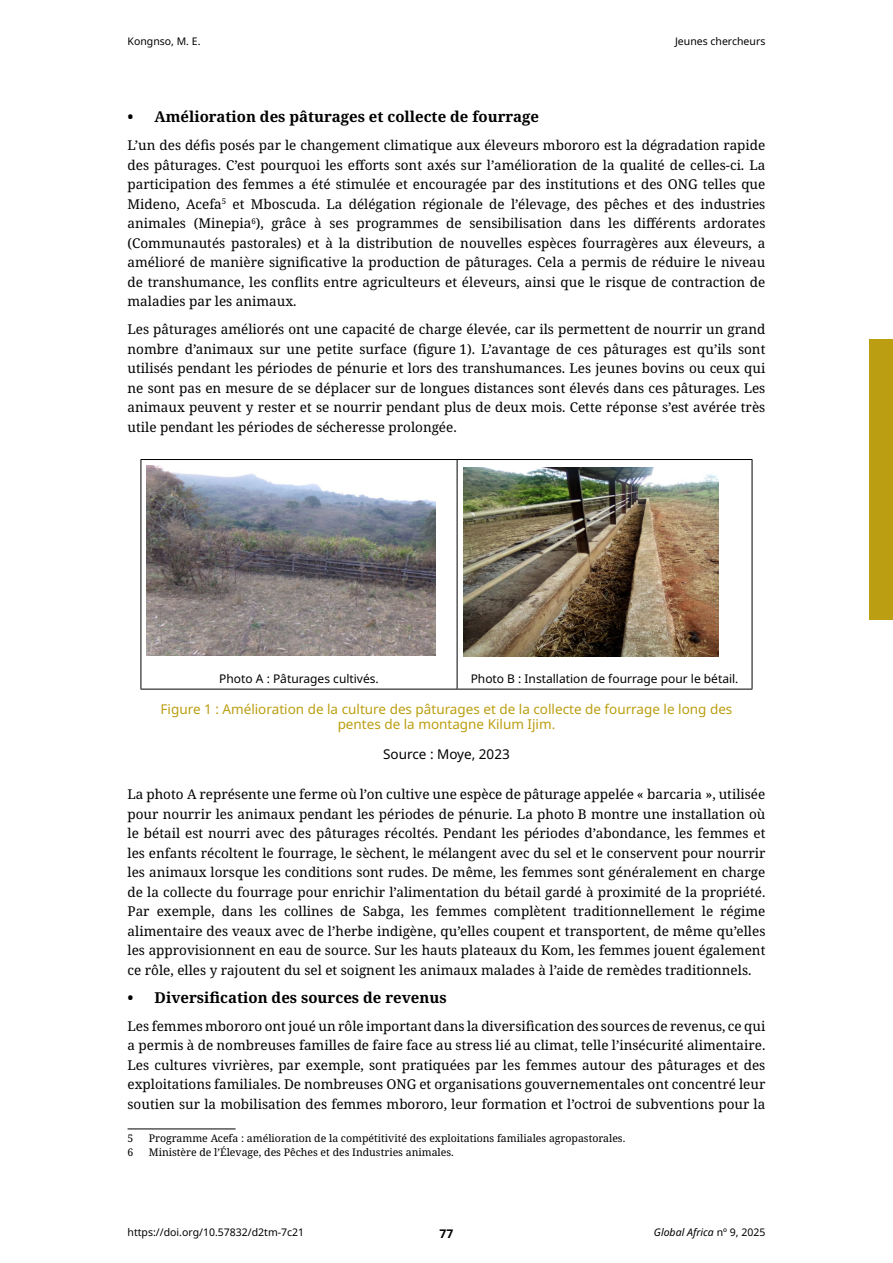
<style>
.page{position:relative;width:893px;height:1263px;background:#fff}
.page>*{position:absolute;margin:0;border:0;box-sizing:border-box;transform-origin:0 0}
.t1{font:700 15px "Noto Serif";color:#000}
.t2{font:13.5px/19.5px "Noto Serif";color:#000;text-align:justify}
.t3{font:13.5px/15px "Noto Sans";color:#bb9e11;text-align:center}
.t4{font:13.5px "Noto Sans";color:#000}
.t5{font:12px "Noto Sans";color:#000}
.t6{font:700 12px "Noto Sans";color:#000}
.t7{font:10.5px "Noto Serif";color:#000}
.t8{font:10.5px "Noto Sans";color:#000}
.t9{font:italic 10.5px "Noto Sans";color:#000}
.s1{font-style:normal}
</style>
<div class="page">
<div style="left:869px;top:339px;width:24px;height:281px;background:#bb9e11"></div>
<hr style="left:141px;top:459px;width:316px;height:1px;background:#000">
<hr style="left:141px;top:460px;width:1px;height:229px;background:#000">
<hr style="left:457px;top:459px;width:295px;height:1px;background:#000">
<hr style="left:457px;top:460px;width:1px;height:229px;background:#000">
<hr style="left:752px;top:460px;width:1px;height:229px;background:#000">
<hr style="left:141px;top:689px;width:316px;height:1px;background:#000">
<hr style="left:457px;top:689px;width:295px;height:1px;background:#000">
<img style="left:147px;top:465px;width:289px;height:191px">
<img style="left:463px;top:468px;width:255px;height:188px">
<hr style="left:128px;top:1128px;width:108px;height:1px;background:#000">
<p class="t8" style="left:128px;top:34px;width:74px">Kongnso, M. E.</p>
<p class="t8" style="left:675px;top:34px;width:92px">Jeunes chercheurs</p>
<p class="t1" style="left:128px;top:106px;width:413px">• Amélioration des pâturages et collecte de fourrage</p>
<p class="t2" style="left:128px;top:136px;width:639px">L’un des défis posés par le changement climatique aux éleveurs mbororo est la dégradation rapide des pâturages. C’est pourquoi les efforts sont axés sur l’amélioration de la qualité de celles-ci. La participation des femmes a été stimulée et encouragée par des institutions et des ONG telles que Mideno, Acefa<sup>5</sup> et Mboscuda. La délégation régionale de l’élevage, des pêches et des industries animales (Minepia<sup>6</sup>), grâce à ses programmes de sensibilisation dans les différents ardorates (Communautés pastorales) et à la distribution de nouvelles espèces fourragères aux éleveurs, a amélioré de manière significative la production de pâturages. Cela a permis de réduire le niveau de transhumance, les conflits entre agriculteurs et éleveurs, ainsi que le risque de contraction de maladies par les animaux.</p>
<p class="t2" style="left:128px;top:320px;width:639px">Les pâturages améliorés ont une capacité de charge élevée, car ils permettent de nourrir un grand nombre d’animaux sur une petite surface (figure 1). L’avantage de ces pâturages est qu’ils sont utilisés pendant les périodes de pénurie et lors des transhumances. Les jeunes bovins ou ceux qui ne sont pas en mesure de se déplacer sur de longues distances sont élevés dans ces pâturages. Les animaux peuvent y rester et se nourrir pendant plus de deux mois. Cette réponse s’est avérée très utile pendant les périodes de sécheresse prolongée.</p>
<p class="t5" style="left:219px;top:670px;width:161px">Photo A : Pâturages cultivés.</p>
<p class="t5" style="left:471px;top:670px;width:269px">Photo B : Installation de fourrage pour le bétail.</p>
<p class="t3" style="left:161px;top:701px;width:573px">Figure 1 : Amélioration de la culture des pâturages et de la collecte de fourrage le long des pentes de la montagne Kilum Ijim.</p>
<p class="t4" style="left:383px;top:744px;width:128px">Source : Moye, 2023</p>
<p class="t2" style="left:128px;top:785px;width:639px">La photo A représente une ferme où l’on cultive une espèce de pâturage appelée « barcaria », utilisée pour nourrir les animaux pendant les périodes de pénurie. La photo B montre une installation où le bétail est nourri avec des pâturages récoltés. Pendant les périodes d’abondance, les femmes et les enfants récoltent le fourrage, le sèchent, le mélangent avec du sel et le conservent pour nourrir les animaux lorsque les conditions sont rudes. De même, les femmes sont généralement en charge de la collecte du fourrage pour enrichir l’alimentation du bétail gardé à proximité de la propriété.<br>Par exemple, dans les collines de Sabga, les femmes complètent traditionnellement le régime alimentaire des veaux avec de l’herbe indigène, qu’elles coupent et transportent, de même qu’elles les approvisionnent en eau de source. Sur les hauts plateaux du Kom, les femmes jouent également ce rôle, elles y rajoutent du sel et soignent les animaux malades à l’aide de remèdes traditionnels.</p>
<p class="t1" style="left:128px;top:987px;width:321px">• Diversification des sources de revenus</p>
<p class="t2" style="left:128px;top:1016px;width:639px">Les femmes mbororo ont joué un rôle important dans la diversification des sources de revenus, ce qui a permis à de nombreuses familles de faire face au stress lié au climat, telle l’insécurité alimentaire.<br>Les cultures vivrières, par exemple, sont pratiquées par les femmes autour des pâturages et des exploitations familiales. De nombreuses ONG et organisations gouvernementales ont concentré leur soutien sur la mobilisation des femmes mbororo, leur formation et l’octroi de subventions pour la</p>
<p class="t7" style="left:128px;top:1131px;width:7px">5</p>
<p class="t7" style="left:149px;top:1131px;width:478px">Programme Acefa : amélioration de la compétitivité des exploitations familiales agropastorales.</p>
<p class="t7" style="left:128px;top:1145px;width:7px">6</p>
<p class="t7" style="left:149px;top:1145px;width:307px">Ministère de l’Élevage, des Pêches et des Industries animales.</p>
<p class="t8" style="left:128px;top:1225px;width:178px">https://doi.org/10.57832/d2tm-7c21</p>
<p class="t6" style="left:440px;top:1225px;width:15px">77</p>
<p class="t9" style="left:654px;top:1224px;width:113px">Global Africa <span class="s1">nº 9, 2025</span></p>
</div>
